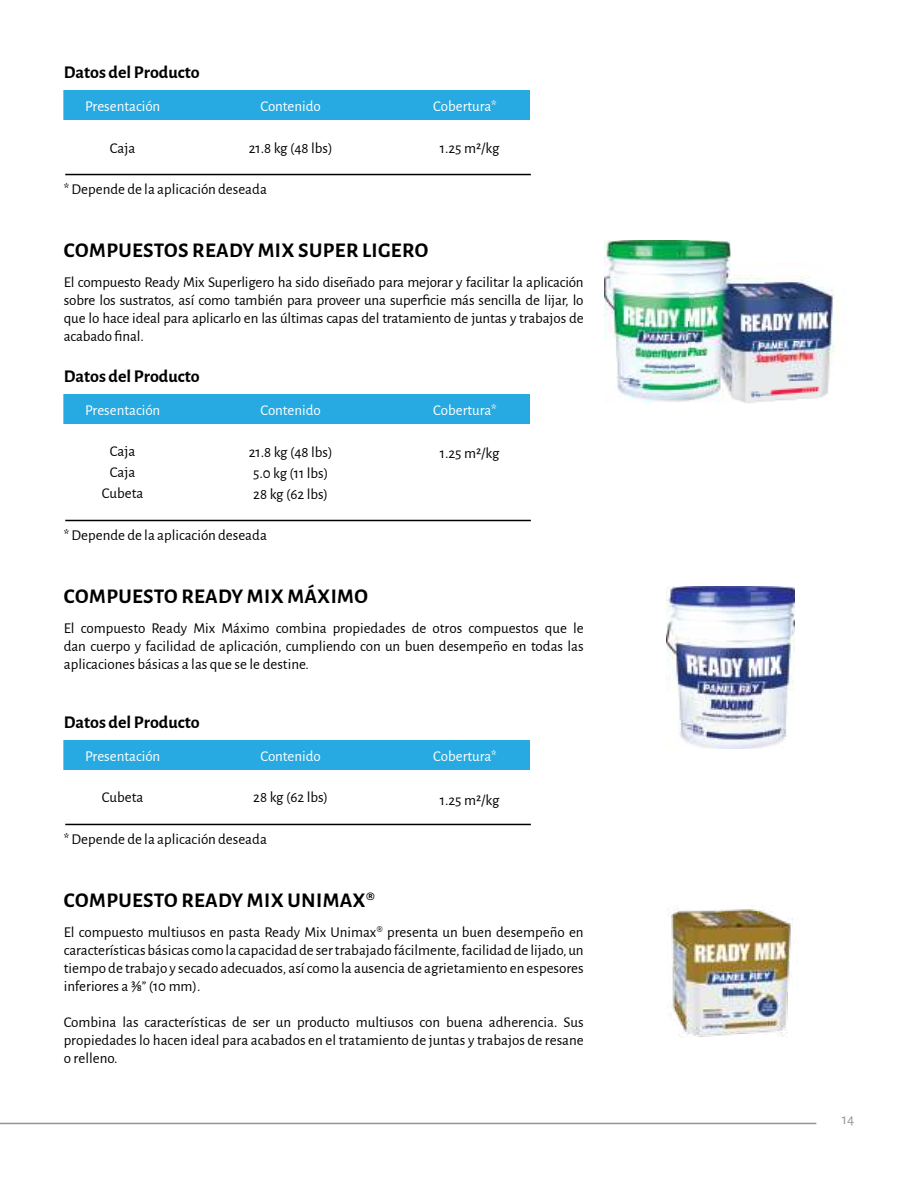
<style>
.page{position:relative;width:918px;height:1188px;background:#fff}
.page>*{position:absolute;margin:0;border:0;box-sizing:border-box;transform-origin:0 0}
.t1{font:700 21px "Alegreya Sans";letter-spacing:.02em;color:#000}
.t2{font:700 18px "Alegreya Sans";color:#000}
.t3{font:15px/18px "Alegreya Sans";color:#000;text-align:justify}
.t4{font:15px "Alegreya Sans";color:#fff}
.t5{font:15px "Alegreya Sans";color:#939598}
</style>
<div class="page">
<hr style="left:0;top:1123px;width:816px;height:1px;background:#939598">
<div style="left:64px;top:90px;width:118px;height:29px;background:#27aae1"></div>
<div style="left:64px;top:394px;width:118px;height:29px;background:#27aae1"></div>
<div style="left:64px;top:740px;width:118px;height:29px;background:#27aae1"></div>
<div style="left:182px;top:90px;width:218px;height:29px;background:#27aae1"></div>
<div style="left:182px;top:394px;width:218px;height:29px;background:#27aae1"></div>
<div style="left:182px;top:740px;width:218px;height:29px;background:#27aae1"></div>
<img style="left:730px;top:264px;width:109px;height:117px">
<img style="left:730px;top:381px;width:99px;height:22px">
<img style="left:605px;top:240px;width:84px;height:163px">
<img style="left:689px;top:240px;width:41px;height:81px">
<img style="left:689px;top:321px;width:6px;height:80px">
<img style="left:695px;top:263px;width:35px;height:140px">
<img style="left:666px;top:586px;width:128px;height:163px">
<div style="left:400px;top:90px;width:130px;height:29px;background:#27aae1"></div>
<div style="left:400px;top:394px;width:130px;height:29px;background:#27aae1"></div>
<div style="left:400px;top:740px;width:130px;height:29px;background:#27aae1"></div>
<hr style="left:65px;top:174px;width:466px;height:1px;background:#000">
<hr style="left:65px;top:520px;width:466px;height:1px;background:#000">
<hr style="left:65px;top:824px;width:466px;height:1px;background:#000">
<img style="left:667px;top:908px;width:126px;height:130px">
<p class="t2" style="left:64px;top:59px;width:137px">Datos del Producto</p>
<p class="t4" style="left:85px;top:96px;width:77px">Presentación</p>
<p class="t3" style="left:110px;top:138px;width:27px">Caja</p>
<p class="t4" style="left:261px;top:96px;width:62px">Contenido</p>
<p class="t3" style="left:249px;top:138px;width:85px">21.8 kg (48 lbs)</p>
<p class="t3" style="left:64px;top:180px;width:205px">* Depende de la aplicación deseada</p>
<p class="t4" style="left:433px;top:96px;width:65px">Cobertura*</p>
<p class="t3" style="left:440px;top:138px;width:61px">1.25 m2/kg</p>
<h1 class="t1" style="left:64px;top:235px;width:366px">COMPUESTOS READY MIX SUPER LIGERO</h1>
<p class="t3" style="left:64px;top:272px;width:521px">El compuesto Ready Mix Superligero ha sido diseñado para mejorar y facilitar la aplicación sobre los sustratos, así como también para proveer una superficie más sencilla de lijar, lo que lo hace ideal para aplicarlo en las últimas capas del tratamiento de juntas y trabajos de acabado final.</p>
<p class="t2" style="left:64px;top:363px;width:137px">Datos del Producto</p>
<p class="t4" style="left:85px;top:400px;width:77px">Presentación</p>
<p class="t3" style="left:102px;top:440px;width:43px;line-height:21px;text-align:center">Caja<br>Caja<br>Cubeta</p>
<p class="t4" style="left:261px;top:400px;width:62px">Contenido</p>
<p class="t3" style="left:249px;top:440px;width:85px;line-height:21px;text-align:left">21.8 kg (48 lbs)<br>5.0 kg (11 lbs)<br>28 kg (62 lbs)</p>
<p class="t3" style="left:64px;top:526px;width:205px">* Depende de la aplicación deseada</p>
<h1 class="t1" style="left:64px;top:581px;width:305px">COMPUESTO READY MIX MÁXIMO</h1>
<p class="t4" style="left:433px;top:400px;width:65px">Cobertura*</p>
<p class="t3" style="left:440px;top:443px;width:61px">1.25 m2/kg</p>
<p class="t3" style="left:64px;top:618px;width:521px">El compuesto Ready Mix Máximo combina propiedades de otros compuestos que le dan cuerpo y facilidad de aplicación, cumpliendo con un buen desempeño en todas las aplicaciones básicas a las que se le destine.</p>
<p class="t2" style="left:64px;top:709px;width:137px">Datos del Producto</p>
<p class="t4" style="left:85px;top:746px;width:77px">Presentación</p>
<p class="t3" style="left:102px;top:788px;width:43px">Cubeta</p>
<p class="t4" style="left:261px;top:746px;width:62px">Contenido</p>
<p class="t3" style="left:253px;top:788px;width:76px">28 kg (62 lbs)</p>
<p class="t3" style="left:64px;top:830px;width:205px">* Depende de la aplicación deseada</p>
<p class="t4" style="left:433px;top:746px;width:65px">Cobertura*</p>
<p class="t3" style="left:440px;top:791px;width:61px">1.25 m2/kg</p>
<h1 class="t1" style="left:64px;top:885px;width:313px">COMPUESTO READY MIX UNIMAX®</h1>
<p class="t3" style="left:64px;top:922px;width:521px">El compuesto multiusos en pasta Ready Mix Unimax® presenta un buen desempeño en características básicas como la capacidad de ser trabajado fácilmente, facilidad de lijado, un tiempo de trabajo y secado adecuados, así como la ausencia de agrietamiento en espesores inferiores a 3/8” (10 mm).</p>
<p class="t3" style="left:64px;top:1012px;width:521px">Combina las características de ser un producto multiusos con buena adherencia. Sus propiedades lo hacen ideal para acabados en el tratamiento de juntas y trabajos de resane o relleno.</p>
<p class="t5" style="left:842px;top:1109px;width:14px">14</p>
</div>
